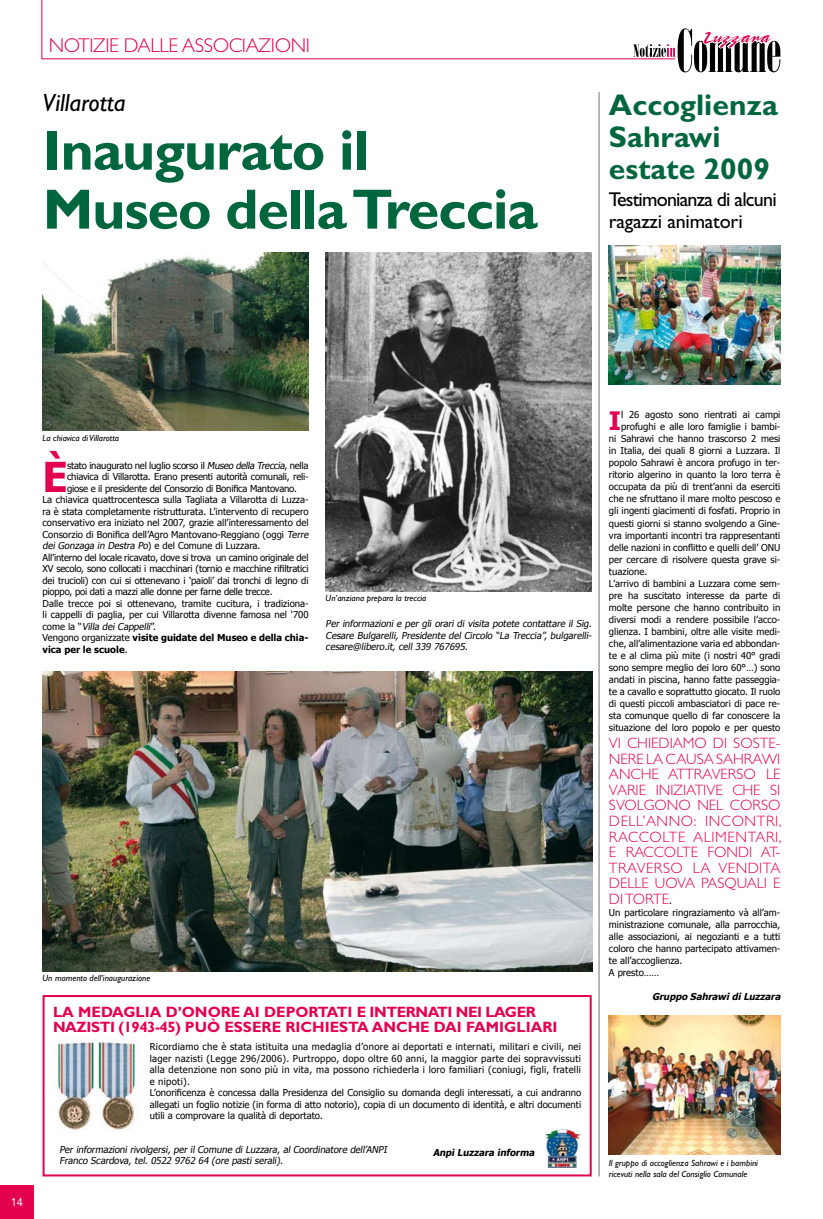
<style>
.page{position:relative;width:823px;height:1219px;background:#fff}
.page>*{position:absolute;margin:0;border:0;box-sizing:border-box;transform-origin:0 0}
.t1{font:700 57px/59px "Gill Sans";letter-spacing:-.02em;color:#00663e}
.t2{font:700 41.1px "Tahoma";color:#e3004f}
.t3{font:700 30px/32px "Gill Sans";color:#00663e}
.t4{font:700 25.3px "Tahoma";color:#e3004f}
.t5{font:italic 25px "Gill Sans";color:#000}
.t6{font:20px/22px "Gill Sans";letter-spacing:-.04em;color:#000}
.t7{font:300 20px "Gill Sans";letter-spacing:-.02em;color:#e3004f}
.t8{font:300 15px/15.5px "Gill Sans";color:#e3004f;text-align:justify}
.t9{font:700 15px "Gill Sans";color:#e3004f}
.t10{font:700 15px "Gill Sans";letter-spacing:-.03em;color:#e3004f}
.t11{font:11px "Avenir";color:#fff}
.t12{font:9.5px/12px "Tahoma";color:#000}
.t13{font:9.5px/11.5px "Tahoma";letter-spacing:.03em;color:#000}
.t14{font:9.5px "Tahoma";letter-spacing:-.02em;color:#000}
.t15{font:italic 9.5px/11.5px "Tahoma";color:#000;text-align:justify}
.t16{font:700 9.5px "Tahoma";color:#000}
.t17{font:italic 700 9.5px "Tahoma";color:#000}
.t18{font:italic 9px/10.8px "Gill Sans";color:#000}
.s1{font-style:italic}
.s2{font-style:normal}
.s3{font-weight:400}
.s4{font-family:"Tahoma";font-weight:400;font-size:9.5px;color:#000}
</style>
<div class="page">
<svg style="left:41px;top:0;width:739px;height:72px"></svg>
<div style="left:0;top:1185px;width:34px;height:34px;background:#e3004f"></div>
<img style="left:43px;top:671px;width:549px;height:300px">
<img style="left:43px;top:252px;width:265px;height:179px">
<img style="left:325px;top:252px;width:266px;height:339px">
<div style="left:43px;top:995px;width:548px;height:181px;border:2px solid #e3004f"></div>
<img style="left:545px;top:1129px;width:35px;height:39px">
<img style="left:57px;top:1038px;width:79px;height:92px">
<img style="left:608px;top:245px;width:172px;height:139px">
<img style="left:608px;top:1016px;width:172px;height:138px">
<hr style="left:598px;top:92px;width:1px;height:1084px;background:#707173">
<h3 class="t7" style="left:49px;top:34px;width:262px">NOTIZIE DALLE ASSOCIAZIONI</h3>
<h3 class="t5" style="left:43px;top:88px;width:84px">Villarotta</h3>
<h1 class="t1" style="left:43px;top:121px;width:496px">I naugurato il<br>Museo della Treccia</h1>
<h3 class="t3" style="left:608px;top:88px;width:170px">Accoglienza<br>Sahrawi estate 2009</h3>
<h3 class="t6" style="left:608px;top:188px;width:169px">Testimonianza di alcuni ragazzi animatori</h3>
<p class="t11" style="left:11px;top:1196px;width:7px">14</p>
<p class="t18" style="left:43px;top:433px;width:78px">La chiavica di Villarotta</p>
<h2 class="t2" style="left:43px;top:450px;width:27px">È</h2>
<p class="t14" style="left:67px;top:459px;width:243px">stato inaugurato nel luglio scorso il <span class="s1">Museo della Treccia</span>, nella</p>
<p class="t14" style="left:67px;top:471px;width:243px">chiavica di Villarotta. Erano presenti autorità comunali, reli-</p>
<p class="t14" style="left:67px;top:482px;width:231px">giose e il presidente del Consorzio di Bonifica Mantovano.</p>
<p class="t12" style="left:43px;top:493px;width:267px">La chiavica quattrocentesca sulla Tagliata a Villarotta di Luzza-</p>
<p class="t12" style="left:43px;top:505px;width:267px">ra è stata completamente ristrutturata. L’intervento di recupero</p>
<p class="t12" style="left:43px;top:516px;width:267px">conservativo era iniziato nel 2007, grazie all’interessamento del</p>
<p class="t12" style="left:43px;top:528px;width:269px">Consorzio di Bonifica dell’Agro Mantovano-Reggiano (oggi <span class="s1">Terre</span></p>
<p class="t12" style="left:43px;top:539px;width:219px"><span class="s1">dei Gonzaga in Destra Po</span>) e d e l C o m u n e d i L u z z a ra .</p>
<p class="t14" style="left:43px;top:551px;width:267px">All’interno del locale ricavato, dove si trova un camino originale del</p>
<p class="t14" style="left:43px;top:563px;width:267px">XV secolo, sono collocati i macchinari (tornio e macchine rifiltratici</p>
<p class="t14" style="left:43px;top:574px;width:267px">dei trucioli) con cui si ottenevano i ‘paioli’ dai tronchi di legno di</p>
<p class="t14" style="left:43px;top:586px;width:231px">pioppo, poi dati a mazzi alle donne per farne delle trecce.</p>
<p class="t12" style="left:43px;top:597px;width:267px">Dalle trecce poi si ottenevano, tramite cucitura, i tradiziona-</p>
<p class="t12" style="left:43px;top:608px;width:267px">li cappelli di paglia, per cui Villarotta divenne famosa nel ‘700</p>
<p class="t15" style="left:43px;top:620px;width:115px"><span class="s2">c o m e l a “</span> Villa dei Cappelli<span class="s2">”.</span></p>
<p class="t16" style="left:43px;top:632px;width:267px"><span class="s3">Vengono organizzate</span> visite guidate del Museo e della chia-</p>
<p class="t16" style="left:43px;top:643px;width:86px">vica per le scuole<span class="s3">.</span></p>
<p class="t18" style="left:325px;top:593px;width:102px">Un’anziana prepara la treccia</p>
<p class="t15" style="left:325px;top:618px;width:269px">Per informazioni e per gli orari di visita potete contattare il Sig.<br>Cesare Bulgarelli, Presidente del Circolo “La Treccia”, bulgarelli&shy;cesare@libero.it, cell 339 767695.</p>
<p class="t18" style="left:43px;top:972px;width:109px">Un momento dell’inaugurazione</p>
<h3 class="t9" style="left:53px;top:1003px;width:142px">LA ME DAGLIA D’ONORE</h3>
<h3 class="t9" style="left:243px;top:1003px;width:64px">AI DEPORT</h3>
<h3 class="t9" style="left:327px;top:1003px;width:54px">ATI EINTERN</h3>
<h3 class="t9" style="left:427px;top:1003px;width:38px">ATI NEI</h3>
<h3 class="t9" style="left:485px;top:1003px;width:42px">LAGER</h3>
<h3 class="t10" style="left:53px;top:1018px;width:209px">NAZISTI (1943-45) PU Ò ESSERE</h3>
<h3 class="t9" style="left:285px;top:1018px;width:265px">RI CHIESTA ANCHE DAI FAMI GLIARI</h3>
<p class="t13" style="left:150px;top:1041px;width:432px">Ricordiamo che è stata istituita una medaglia d’onore ai deportati e internati, militari e civili, nei lager nazisti (Legge 296/2006). Purtroppo, dopo oltre 60 anni, la maggior parte dei sopravvissuti alla detenzione non sono più in vita, ma possono richiederla i loro familiari (coniugi, figli, fratelli e nipoti).<br>L’onorificenza è concessa dalla Presidenza del Consiglio su domanda degli interessati, a cui andranno allegati un foglio notizie (in forma di atto notorio), copia di un documento di identità, e altri documenti utili a comprovare la qualità di deportato.</p>
<p class="t15" style="left:60px;top:1143px;width:330px">Per informazioni rivolgersi, per il Comune di Luzzara, al Coordinatore dell’ANPI<br>Franco Scardova, tel. 0522 9762 64 (ore pasti serali).</p>
<p class="t17" style="left:433px;top:1147px;width:105px">Anpi Luzzara informa</p>
<h3 class="t4" style="left:608px;top:404px;width:14px">I</h3>
<p class="t12" style="left:621px;top:409px;width:161px">l 26 agosto sono rientrati ai campi</p>
<p class="t12" style="left:621px;top:421px;width:161px">profughi e alle loro famiglie i bambi-</p>
<p class="t12" style="left:608px;top:433px;width:173px">ni Sahrawi che hanno trascorso 2 mesi</p>
<p class="t12" style="left:608px;top:445px;width:173px">in Italia, dei quali 8 giorni a Luzzara. Il</p>
<p class="t12" style="left:608px;top:457px;width:173px">popolo Sahrawi è ancora profugo in ter-</p>
<p class="t12" style="left:608px;top:469px;width:173px">ritorio algerino in quanto la loro terra è</p>
<p class="t12" style="left:608px;top:481px;width:173px">occupata da più di trent’anni da eserciti</p>
<p class="t12" style="left:608px;top:493px;width:173px">che ne sfruttano il mare molto pescoso e</p>
<p class="t12" style="left:608px;top:505px;width:173px">gli ingenti giacimenti di fosfati. Proprio in</p>
<p class="t12" style="left:608px;top:517px;width:173px">questi giorni si stanno svolgendo a Gine-</p>
<p class="t12" style="left:608px;top:529px;width:173px">vra importanti incontri tra rappresentanti</p>
<p class="t12" style="left:608px;top:541px;width:173px">delle nazioni in conflitto e quelli dell’ ONU</p>
<p class="t12" style="left:608px;top:553px;width:173px">per cercare di risolvere questa grave si-</p>
<p class="t12" style="left:608px;top:565px;width:40px">tuazione.</p>
<p class="t12" style="left:608px;top:577px;width:173px">L’arrivo di bambini a Luzzara come sem-</p>
<p class="t12" style="left:608px;top:589px;width:173px">pre ha suscitato interesse da parte di</p>
<p class="t12" style="left:608px;top:601px;width:173px">molte persone che hanno contribuito in</p>
<p class="t12" style="left:608px;top:613px;width:173px">diversi modi a rendere possibile l’acco-</p>
<p class="t12" style="left:608px;top:625px;width:173px">glienza. I bambini, oltre alle visite medi-</p>
<p class="t12" style="left:608px;top:637px;width:173px">che, all’alimentazione varia ed abbondan-</p>
<p class="t12" style="left:608px;top:649px;width:173px">te e al clima più mite (i nostri 40° gradi</p>
<p class="t12" style="left:608px;top:661px;width:173px">sono sempre meglio dei loro 60°…) sono</p>
<p class="t12" style="left:608px;top:673px;width:173px">andati in piscina, hanno fatte passeggia-</p>
<p class="t12" style="left:608px;top:685px;width:173px">te a cavallo e soprattutto giocato. Il ruolo</p>
<p class="t12" style="left:608px;top:697px;width:173px">di questi piccoli ambasciatori di pace re-</p>
<p class="t12" style="left:608px;top:709px;width:173px">sta comunque quello di far conoscere la</p>
<p class="t12" style="left:608px;top:721px;width:173px">situazione del loro popolo e per questo</p>
<h3 class="t8" style="left:608px;top:736px;width:174px">VI CHIEDIAMO DI SOSTE-NERE LA CAUSA SAHRAWI ANCHE ATTRAVERSO LE VARIE INIZIATIVE CHE SI SVOLGONO NEL CORSO DELL’ANNO: INCONTRI, RACCOLTE ALIMENTARI, E RACCOLTE FONDI AT-TRAVERSO LA VENDITA DELLE UOVA PASQUALI E DI TORTE<span class="s4">.</span></h3>
<p class="t12" style="left:608px;top:906px;width:173px">Un particolare ringraziamento và all’am&shy;ministrazione comunale, alla parrocchia, alle associazioni, ai negozianti e a tutti coloro che hanno partecipato attivamen&shy;te all’accoglienza.<br>A presto……</p>
<p class="t17" style="left:651px;top:990px;width:132px">Gruppo SahrawidiLuzzara</p>
<p class="t18" style="left:608px;top:1157px;width:151px">Il gruppo di accoglienza Sahrawi e i bambini ricevuti nella sala del Consiglio Comunale</p>
</div>
